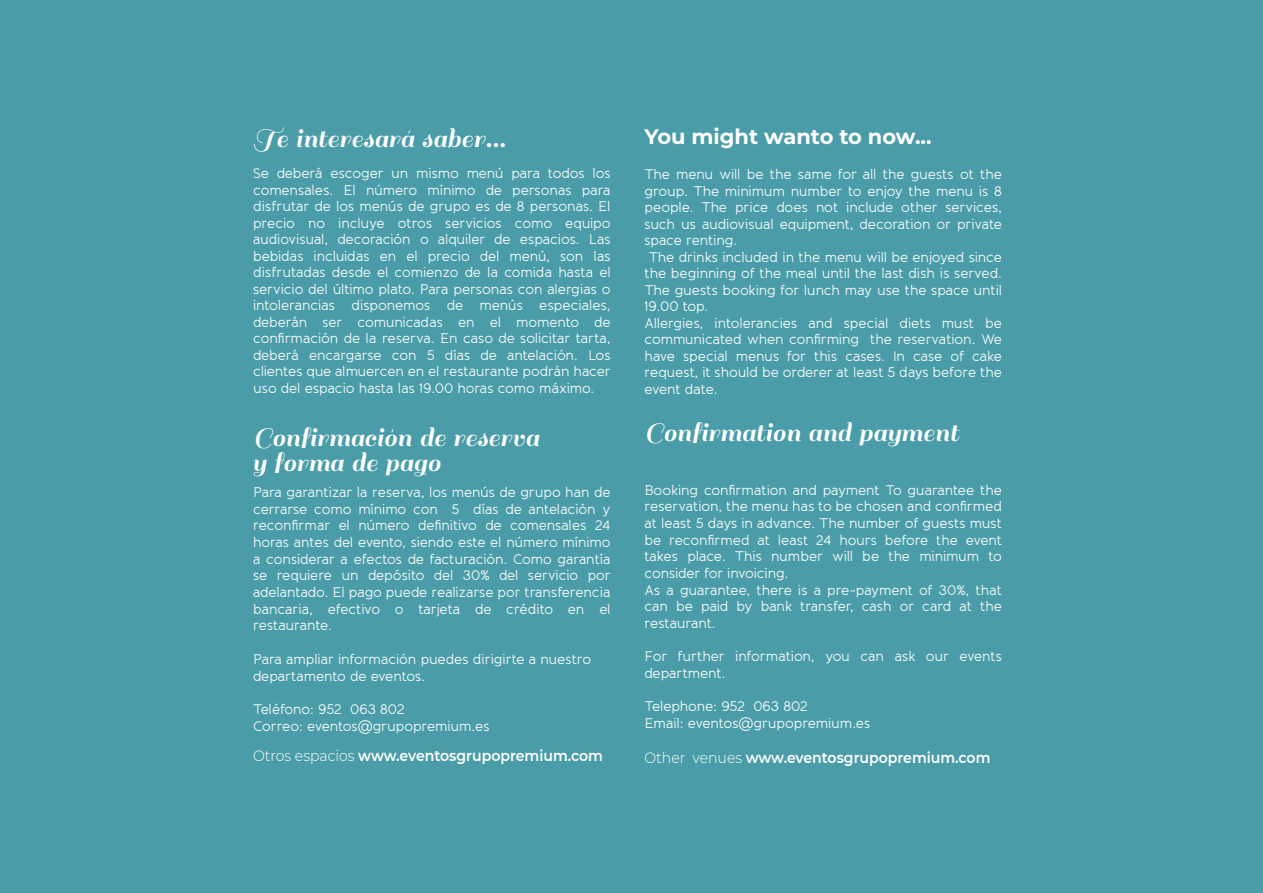
<style>
.page{position:relative;width:1263px;height:893px;background:#4a9da8}
.page>*{position:absolute;margin:0;border:0;box-sizing:border-box;transform-origin:0 0}
.t1{font:29.25px/25px "Sail";color:#fff}
.t2{font:700 21px "Montserrat";color:#fff}
.t3{font:600 15px "Montserrat";color:#fff;scale:.94 1}
.t4{font:13.95px/16.6px "Banda";letter-spacing:-.01em;color:#fff}
.s1{font-weight:300}
</style>
<div class="page">
<h1 class="t1" style="left:253px;top:126px;width:255px">Te interesará saber...</h1>
<p class="t4" style="left:253px;top:165px;width:359px;text-align:justify">Se deberá escoger un mismo menú para todos los comensales. El número mínimo de personas para disfrutar de los menús de grupo es de 8 personas. El precio no incluye otros servicios como equipo audiovisual, decoración o alquiler de espacios. Las bebidas incluidas en el precio del menú, son las disfrutadas desde el comienzo de la comida hasta el servicio del último plato. Para personas con alergias o intolerancias disponemos de menús especiales, deberán ser comunicadas en el momento de confirmación de la reserva. En caso de solicitar tarta, deberá encargarse con 5 días de antelación. Los clientes que almuercen en el restaurante podrán hacer uso del espacio hasta las 19.00 horas como máximo.</p>
<h1 class="t1" style="left:253px;top:425px;width:289px">Confirmación de reserva y forma de pago</h1>
<p class="t4" style="left:253px;top:484px;width:359px;text-align:justify">Para garantizar la reserva, los menús de grupo han de cerrarse como mínimo con 5 días de antelación y reconfirmar el número definitivo de comensales 24 horas antes del evento, siendo este el número mínimo a considerar a efectos de facturación. Como garantía se requiere un depósito del 30% del servicio por adelantado. El pago puede realizarse por transferencia bancaria, efectivo o tarjeta de crédito en el restaurante.</p>
<p class="t4" style="left:253px;top:651px;width:340px">Para ampliar información puedes dirigirte a nuestro departamento de eventos.</p>
<p class="t4" style="left:253px;top:701px;width:238px">Teléfono: 952 063 802<br>Correo: eventos@grupopremium.es</p>
<p class="t3" style="left:253px;top:744px;width:374px"><span class="s1">Otros espacios</span> www.eventosgrupopremium.com</p>
<h2 class="t2" style="left:644px;top:121px;width:289px">You might wanto to now...</h2>
<p class="t4" style="left:644px;top:166px;width:359px">The menu will be the same for all the guests ot the</p>
<p class="t4" style="left:644px;top:183px;width:359px">group. The minimum number to enjoy the menu is 8</p>
<p class="t4" style="left:644px;top:199px;width:359px">people. The price does not include other services,</p>
<p class="t4" style="left:644px;top:216px;width:359px">such us audiovisual equipment, decoration or private</p>
<p class="t4" style="left:644px;top:232px;width:94px">space renting.</p>
<p class="t4" style="left:649px;top:249px;width:355px">The drinks included in the menu will be enjoyed since</p>
<p class="t4" style="left:644px;top:265px;width:359px">the beginning of the meal until the last dish is served.</p>
<p class="t4" style="left:644px;top:282px;width:359px">The guests booking for lunch may use the space until</p>
<p class="t4" style="left:644px;top:298px;width:65px">19.00 top.</p>
<p class="t4" style="left:644px;top:315px;width:359px">Allergies, intolerancies and special diets must be</p>
<p class="t4" style="left:644px;top:331px;width:359px">communicated when confirming the reservation. We</p>
<p class="t4" style="left:644px;top:348px;width:359px">have special menus for this cases. In case of cake</p>
<p class="t4" style="left:644px;top:364px;width:359px">request, it should be orderer at least 5 days before the</p>
<p class="t4" style="left:644px;top:381px;width:74px">event date.</p>
<h1 class="t1" style="left:644px;top:420px;width:317px">Confirmation and payment</h1>
<p class="t4" style="left:644px;top:481px;width:359px">Booking confirmation and payment To guarantee the reservation, the menu has to be chosen and confirmed at least 5 days in advance. The number of guests must be reconfirmed at least 24 hours before the event takes place. This number will be the minimum to consider for invoicing.<br>As a guarantee, there is a pre-payment of 30%, that can be paid by bank transfer, cash or card at the restaurant.</p>
<p class="t4" style="left:644px;top:648px;width:359px">For further information, you can ask our events department.</p>
<p class="t4" style="left:644px;top:698px;width:228px">Telephone: 952 063 802<br>Email: eventos@grupopremium.es</p>
<p class="t3" style="left:644px;top:747px;width:370px"><span class="s1">Other venues</span> www.eventosgrupopremium.com</p>
</div>
